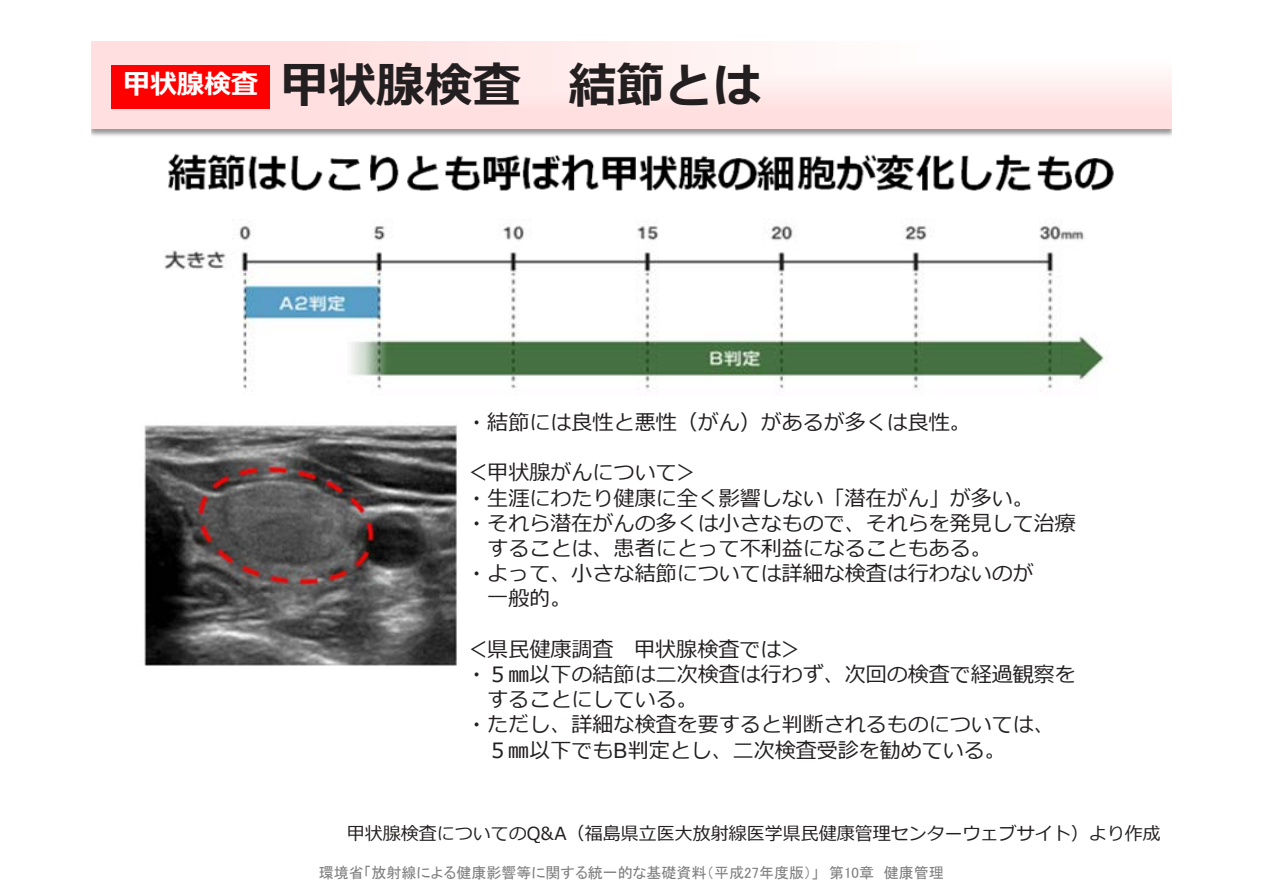
<style>
.page{position:relative;width:1263px;height:893px;background:#fff}
.page>*{position:absolute;margin:0;border:0;box-sizing:border-box;transform-origin:0 0}
.t1{font:700 48px "Meiryo";color:#231f20}
.t2{font:700 27px "Meiryo";color:#fff}
.t3{font:21px "Meiryo";color:#231f20}
.t4{font:18px "Meiryo";color:#231f20}
.t5{font:15px "MS P Gothic";color:#808080}
.s1{font-family:"Arial"}
</style>
<div class="page">
<svg style="left:91px;top:41px;width:1080px;height:88px;fill:#ffe5e5"></svg>
<img style="left:144px;top:425px;width:313px;height:241px">
<img style="left:168px;top:153px;width:946px;height:39px">
<img style="left:164px;top:220px;width:941px;height:174px">
<div style="left:111px;top:65px;width:159px;height:44px;background:#f00"></div>
<p class="t2" style="left:123px;top:65px;width:136px">甲状腺検査</p>
<h1 class="t1" style="left:280px;top:52px;width:482px">甲状腺検査 結節とは</h1>
<p class="t3" style="left:466px;top:408px;width:506px">・結節には良性と悪性（がん）があるが多くは良性。</p>
<p class="t3" style="left:466px;top:458px;width:233px">＜甲状腺がんについて＞</p>
<p class="t3" style="left:466px;top:483px;width:569px">・生涯にわたり健康に全く影響しない「潜在がん」が多い。</p>
<p class="t3" style="left:466px;top:508px;width:611px">・それら潜在がんの多くは小さなもので、それらを発見して治療</p>
<p class="t3" style="left:487px;top:534px;width:506px">することは、患者にとって不利益になることもある。</p>
<p class="t3" style="left:466px;top:559px;width:569px">・よって、小さな結節については詳細な検査は行わないのが</p>
<p class="t3" style="left:487px;top:584px;width:86px">一般的。</p>
<p class="t3" style="left:466px;top:634px;width:338px">＜県民健康調査 甲状腺検査では＞</p>
<p class="t3" style="left:466px;top:660px;width:611px">・５㎜以下の結節は二次検査は行わず、次回の検査で経過観察を</p>
<p class="t3" style="left:487px;top:685px;width:212px">することにしている。</p>
<p class="t3" style="left:466px;top:710px;width:590px">・ただし、詳細な検査を要すると判断されるものについては、</p>
<p class="t3" style="left:487px;top:735px;width:520px">５㎜以下でも<span class="s1">B</span>判定とし、二次検査受診を勧めている。</p>
<p class="t4" style="left:347px;top:820px;width:815px">甲状腺検査についてのQ&amp;A（福島県立医大放射線医学県民健康管理センターウェブサイト）より作成</p>
<p class="t5" style="left:319px;top:865px;width:626px">環境省「放射線による健康影響等に関する統一的な基礎資料（平成27年度版）」　第10章　健康管理</p>
</div>
